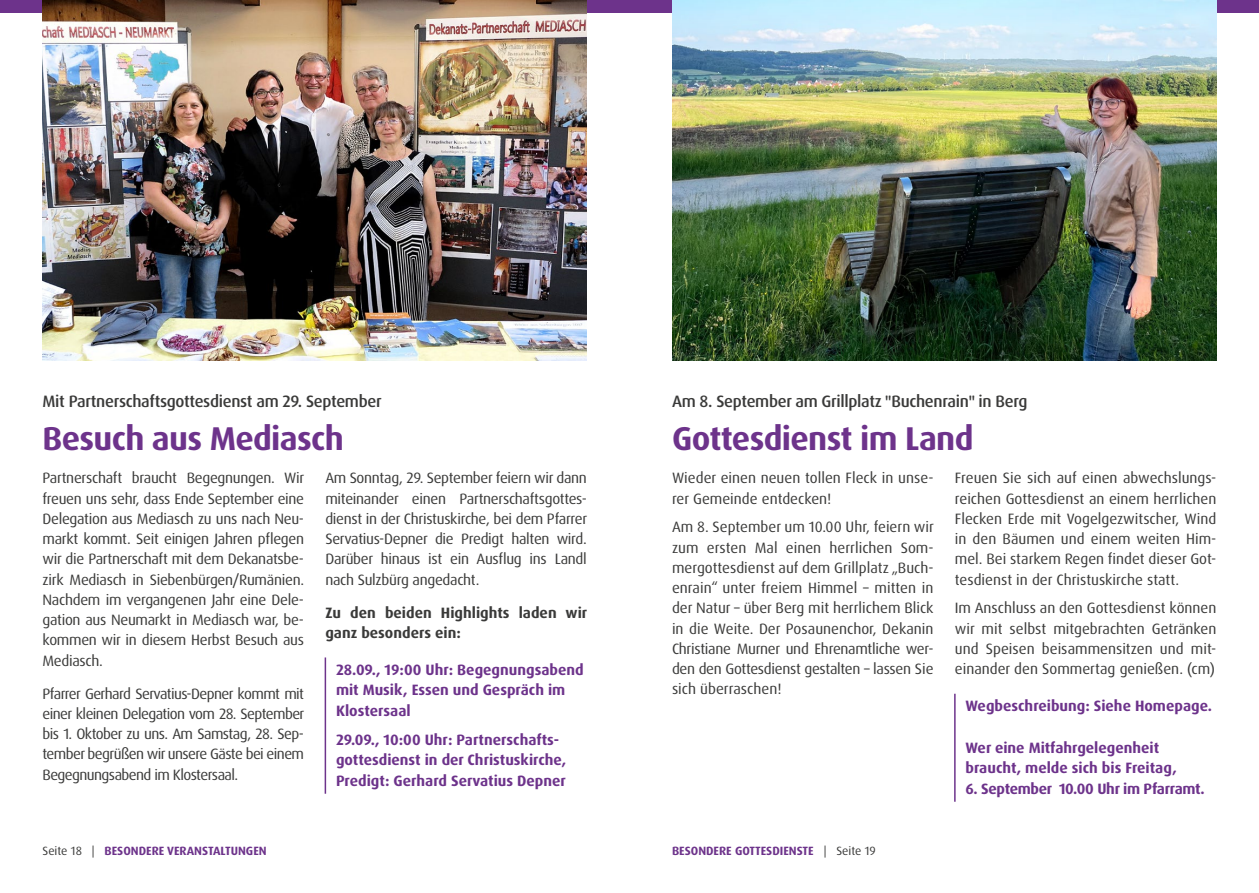
<style>
.page{position:relative;width:1259px;height:893px;background:#fff}
.page>*{position:absolute;margin:0;border:0;box-sizing:border-box;transform-origin:0 0}
.t1{font:700 33px "Dax Pro";letter-spacing:-.02em;color:#6d338b}
.t2{font:500 16.5px "Dax Pro";letter-spacing:-.02em;color:#3a3a39}
.t3{font:15px/20.2px "Dax Pro";letter-spacing:-.02em;color:#3a3a39;text-align:justify}
.t4{font:700 15px/20.2px "Dax Pro";color:#6d338b}
.t5{font:15px/20.2px "Dax Pro";color:#3a3a39}
.t6{font:700 15px/20.2px "Dax Pro";color:#3a3a39}
.t7{font:700 15px "Dax Pro";letter-spacing:-.02em;color:#6d338b}
.t8{font:700 12px "Dax Pro";color:#6d338b}
.s1{font-weight:400;color:#3a3a39}
</style>
<div class="page">
<div style="left:0;top:0;width:629px;height:13px;background:#6d338b"></div>
<hr style="left:325px;top:658px;width:1px;height:135px;background:#6d338b">
<div style="left:629px;top:0;width:630px;height:13px;background:#6d338b"></div>
<hr style="left:954px;top:694px;width:1px;height:107px;background:#6d338b">
<img style="left:672px;top:0;width:544px;height:360px">
<img style="left:43px;top:0;width:544px;height:360px">
<p class="t2" style="left:43px;top:391px;width:341px">Mit Partnerschaftsgottesdienst am 29. September</p>
<h1 class="t1" style="left:43px;top:418px;width:303px">Besuch aus Mediasch</h1>
<p class="t3" style="left:43px;top:468px;width:263px">Partnerschaft braucht Begegnungen. Wir freuen uns sehr, dass Ende September eine Delegation aus Mediasch zu uns nach Neu&shy;markt kommt. Seit einigen Jahren pflegen wir die Partnerschaft mit dem Dekanatsbe&shy;zirk Mediasch in Siebenbürgen/Rumänien.<br>Nachdem im vergangenen Jahr eine Dele&shy;gation aus Neumarkt in Mediasch war, be&shy;kommen wir in diesem Herbst Besuch aus Mediasch.</p>
<p class="t3" style="left:43px;top:683px;width:263px">Pfarrer Gerhard Servatius-Depner kommt mit einer kleinen Delegation vom 28. September bis 1. Oktober zu uns. Am Samstag, 28. Sep&shy;tember begrüßen wir unsere Gäste bei einem Begegnungsabend im Klostersaal.</p>
<p class="t3" style="left:325px;top:468px;width:263px">Am Sonntag, 29. September feiern wir dann miteinander einen Partnerschaftsgottes&shy;dienst in der Christuskirche, bei dem Pfarrer Servatius-Depner die Predigt halten wird.<br>Darüber hinaus ist ein Ausflug ins Landl nach Sulzbürg angedacht.</p>
<p class="t6" style="left:325px;top:602px;width:263px">Zu den beiden Highlights laden wir ganz besonders ein:</p>
<p class="t4" style="left:336px;top:660px;width:249px">28.09., 19:00 Uhr: Begegnungsabend mit Musik, Essen und Gespräch im<br>Klostersaal</p>
<p class="t4" style="left:336px;top:730px;width:232px">29.09., 10:00 Uhr: Partnerschafts&shy;gottesdienst in der Christuskirche,<br>Predigt: Gerhard Servatius Depner</p>
<p class="t8" style="left:43px;top:843px;width:226px"><span class="s1">Seite 18 |</span> BESONDERE VERANSTALTUNGEN</p>
<p class="t2" style="left:672px;top:391px;width:357px">Am 8. September am Grillplatz "Buchenrain" in Berg</p>
<h1 class="t1" style="left:672px;top:418px;width:303px">Gottesdienst im Land</h1>
<p class="t5" style="left:672px;top:468px;width:263px">Wieder einen neuen tollen Fleck in unse&shy;rer Gemeinde entdecken!</p>
<p class="t3" style="left:672px;top:517px;width:263px">Am 8. September um 10.00 Uhr, feiern wir zum ersten Mal einen herrlichen Som&shy;mergottesdienst auf dem Grillplatz „Buch&shy;enrain“ unter freiem Himmel – mitten in der Natur – über Berg mit herrlichem Blick in die Weite. Der Posaunenchor, Dekanin Christiane Murner und Ehrenamtliche wer&shy;den den Gottesdienst gestalten – lassen Sie sich überraschen!</p>
<p class="t3" style="left:955px;top:468px;width:263px">Freuen Sie sich auf einen abwechslungs&shy;reichen Gottesdienst an einem herrlichen Flecken Erde mit Vogelgezwitscher, Wind in den Bäumen und einem weiten Him&shy;mel. Bei starkem Regen findet dieser Got&shy;tesdienst in der Christuskirche statt.</p>
<p class="t3" style="left:955px;top:598px;width:263px">Im Anschluss an den Gottesdienst können wir mit selbst mitgebrachten Getränken und Speisen beisammensitzen und mit&shy;einander den Sommertag genießen. (cm)</p>
<p class="t4" style="left:965px;top:696px;width:248px">Wegbeschreibung: Siehe Homepage.</p>
<p class="t4" style="left:965px;top:738px;width:213px">Wer eine Mitfahrgelegenheit braucht, melde sich bis Freitag,</p>
<p class="t7" style="left:965px;top:779px;width:241px">6. September 10.00 Uhr im Pfarramt.</p>
<p class="t8" style="left:672px;top:843px;width:205px">BESONDERE GOTTESDIENSTE <span class="s1">| Seite 19</span></p>
</div>
